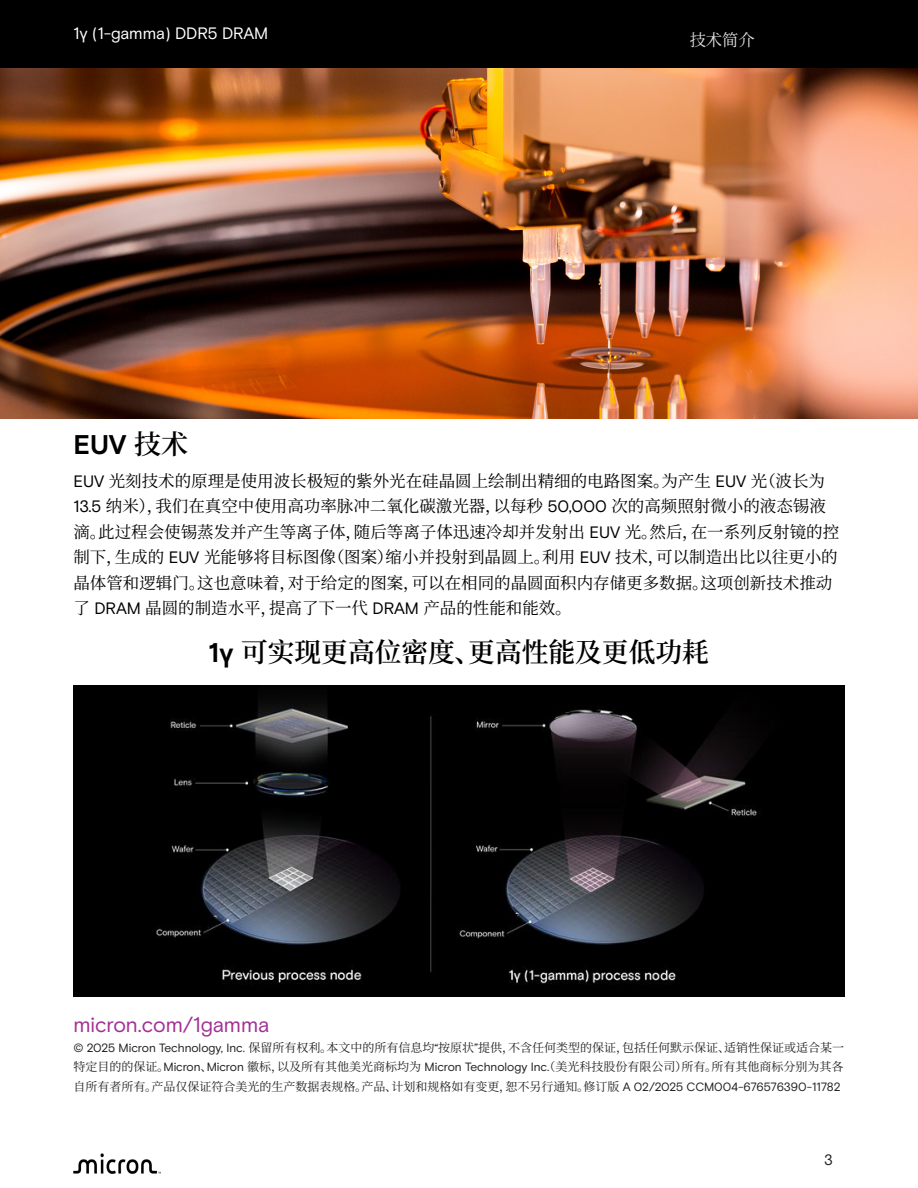
<style>
.page{position:relative;width:918px;height:1188px;background:#fff}
.page>*{position:absolute;margin:0;border:0;box-sizing:border-box;transform-origin:0 0}
.t1{font:600 27px "Source Han Serif CN";color:#000}
.t2{font:700 27px "Micron Basis";color:#000}
.t3{font:21px "Micron Basis";letter-spacing:-.005em;color:#a23193}
.t4{font:16.5px/25.5px "Source Han Serif CN";color:#000}
.t5{font:16.5px "Micron Basis";letter-spacing:-.01em;color:#fff}
.t6{font:16.5px "Source Han Serif CN";color:#fff}
.t7{font:15px "Micron Basis";color:#231f20}
.t8{font:12px/19.5px "Source Han Serif CN";color:#231f20;text-align:justify}
.s1{font-family:"Source Han Serif CN";font-weight:600}
.s2{font-family:"Micron Basis"}
.s3{font-family:"Micron Basis";font-weight:700}
</style>
<div class="page">
<img style="left:0;top:68px;width:918px;height:350px">
<div style="left:73px;top:686px;width:772px;height:311px;background:#000"></div>
<img style="left:156px;top:701px;width:601px;height:283px">
<div style="left:0;top:0;width:918px;height:68px;background:#000001"></div>
<img style="left:73px;top:1154px;width:88px;height:19px">
<p class="t5" style="left:73px;top:24px;width:196px">1γ (1-gamma) DDR5 DRAM</p>
<p class="t6" style="left:690px;top:31px;width:67px">技术简介</p>
<p class="t2" style="left:73px;top:429px;width:116px">EUV <span class="s1">技术</span></p>
<p class="t4" style="left:73px;top:469px;width:767px"><span class="s2">EUV</span> 光刻技术的原理是使用波长极短的紫外光在硅晶圆上绘制出精细的电路图案。为产生 <span class="s2">EUV</span> 光（波长为<span class="s2">13.5</span> 纳米），我们在真空中使用高功率脉冲二氧化碳激光器，以每秒 <span class="s2">50,000</span> 次的高频照射微小的液态锡液滴。此过程会使锡蒸发并产生等离子体，随后等离子体迅速冷却并发射出 <span class="s2">EUV</span> 光。然后，在一系列反射镜的控制下，生成的 <span class="s2">EUV</span> 光能够将目标图像（图案）缩小并投射到晶圆上。利用 <span class="s2">EUV</span> 技术，可以制造出比以往更小的晶体管和逻辑门。这也意味着，对于给定的图案，可以在相同的晶圆面积内存储更多数据。这项创新技术推动了 <span class="s2">DRAM</span> 晶圆的制造水平，提高了下一代 <span class="s2">DRAM</span> 产品的性能和能效。</p>
<p class="t1" style="left:209px;top:637px;width:502px"><span class="s3">1γ</span> 可实现更高位密度、更高性能及更低功耗</p>
<p class="t3" style="left:73px;top:1013px;width:197px">micron.com/1gamma</p>
<p class="t8" style="left:73px;top:1038px;width:772px"><span class="s2">© 2025 Micron Technology, Inc.</span> 保留所有权利。本文中的所有信息均<span class="s2">“</span>按原状<span class="s2">”</span>提供，不含任何类型的保证，包括任何默示保证、适销性保证或适合某一特定目的的保证。<span class="s2">Micron</span>、<span class="s2">Micron</span> 徽标，以及所有其他美光商标均为 <span class="s2">Micron Technology Inc.</span>（美光科技股份有限公司）所有。所有其他商标分别为其各自所有者所有。产品仅保证符合美光的生产数据表规格。产品、计划和规格如有变更，恕不另行通知。修订版 <span class="s2">A 02/2025 CCM004-676576390-11782</span></p>
<p class="t7" style="left:824px;top:1151px;width:10px">3</p>
</div>
